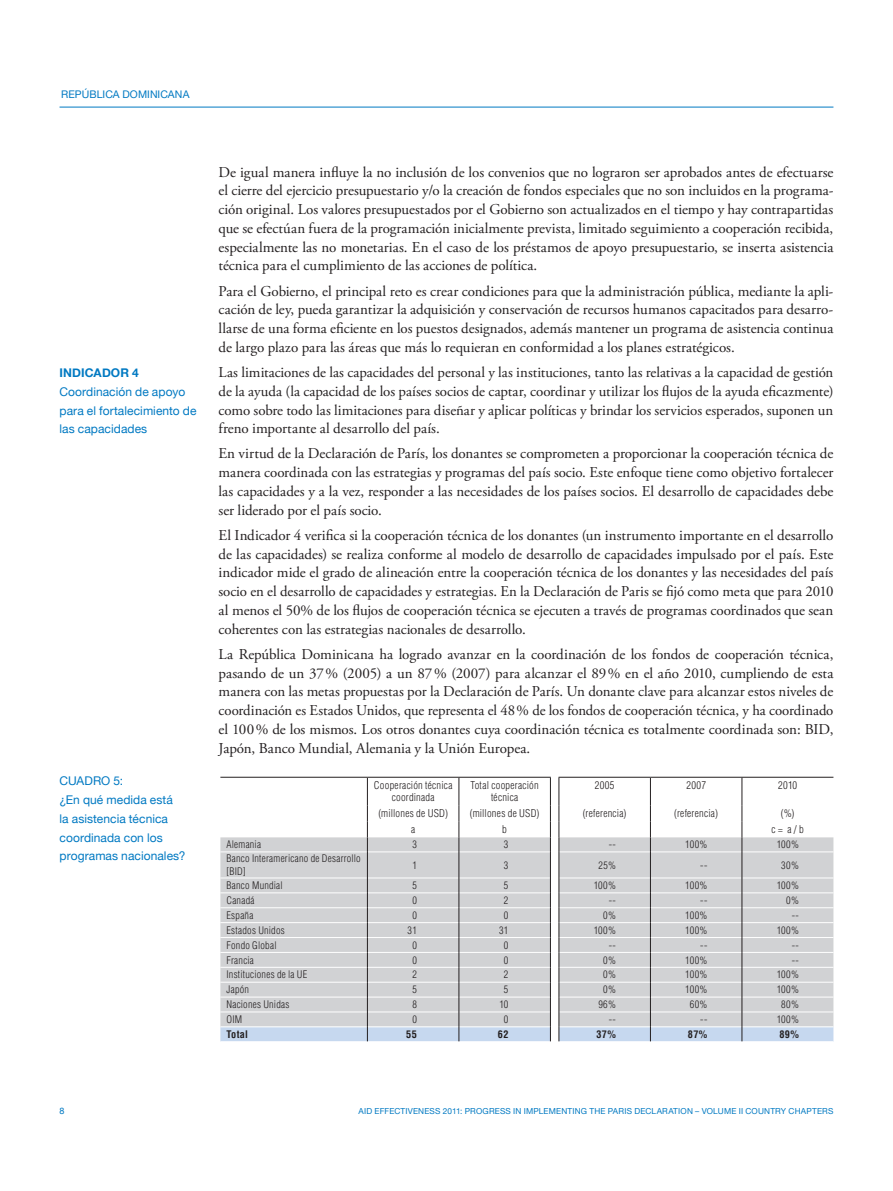
<style>
.page{position:relative;width:893px;height:1191px;background:#fff}
.page>*{position:absolute;margin:0;border:0;box-sizing:border-box;transform-origin:0 0}
.t1{font:15px/18.8px "Adobe Garamond Pro";color:#231f20;text-align:justify}
.t2{font:12px/18.8px "Helvetica Neue";letter-spacing:.01em;color:#0079c2}
.t3{font:700 12px "Helvetica Neue";letter-spacing:.01em;color:#0079c2}
.t4{font:300 condensed 10.5px/12px "Helvetica LT Std";letter-spacing:.025em;color:#231f20;text-align:center}
.t5{font:10.5px "Helvetica Neue";color:#0079c2}
.t6{font:300 condensed 10.2px/12.8px "Helvetica LT Std";letter-spacing:.025em;color:#231f20}
.t7{font:700 condensed 10.2px "Helvetica LT Std";letter-spacing:.035em;color:#231f20}
.t8{font:9px "Helvetica Neue";color:#0079c2}
.t9{font:8.25px "Helvetica Neue";letter-spacing:.025em;color:#0079c2}
</style>
<div class="page">
<hr style="left:60px;top:107px;width:773px;height:1px;background:#0079c2">
<svg style="left:220px;top:777px;width:613px;height:264px"></svg>
<p class="t5" style="left:61px;top:85px;width:28px">REPÚBLIC</p>
<p class="t5" style="left:113px;top:85px;width:17px">A DOMINIC</p>
<p class="t5" style="left:168px;top:85px;width:23px">ANA</p>
<p class="t3" style="left:60px;top:362px;width:81px">INDICADOR 4</p>
<p class="t2" style="left:60px;top:381px;width:138px">Coordinación de apoyo para el fortalecimiento de las capacidades</p>
<p class="t2" style="left:60px;top:771px;width:33px">CUADRO</p>
<p class="t2" style="left:60px;top:771px;width:128px;text-indent:54px">5:<br>¿En qué medida está<br>la asistencia técnica coordinada con los programas nacionales?</p>
<p class="t1" style="left:219px;top:163px;width:616px">De igual manera influye la no inclusión de los convenios que no lograron ser aprobados antes de efectuarse el cierre del ejercicio presupuestario y/o la creación de fondos especiales que no son incluidos en la programa&shy;ción original. Los valores presupuestados por el Gobierno son actualizados en el tiempo y hay contrapartidas que se efectúan fuera de la programación inicialmente prevista, limitado seguimiento a cooperación recibida, especialmente las no monetarias. En el caso de los préstamos de apoyo presupuestario, se inserta asistencia técnica para el cumplimiento de las acciones de política.</p>
<p class="t1" style="left:219px;top:282px;width:616px">Para el Gobierno, el principal reto es crear condiciones para que la administración pública, mediante la apli&shy;cación de ley, pueda garantizar la adquisición y conservación de recursos humanos capacitados para desarro&shy;llarse de una forma eficiente en los puestos designados, además mantener un programa de asistencia continua de largo plazo para las áreas que más lo requieran en conformidad a los planes estratégicos.</p>
<p class="t1" style="left:219px;top:363px;width:616px">Las limitaciones de las capacidades del personal y las instituciones, tanto las relativas a la capacidad de gestión de la ayuda (la capacidad de los países socios de captar, coordinar y utilizar los flujos de la ayuda eficazmente) como sobre todo las limitaciones para diseñar y aplicar políticas y brindar los servicios esperados, suponen un freno importante al desarrollo del país.</p>
<p class="t1" style="left:219px;top:445px;width:616px">En virtud de la Declaración de París, los donantes se comprometen a proporcionar la cooperación técnica de manera coordinada con las estrategias y programas del país socio. Este enfoque tiene como objetivo fortalecer las capacidades y a la vez, responder a las necesidades de los países socios. El desarrollo de capacidades debe ser liderado por el país socio.</p>
<p class="t1" style="left:219px;top:526px;width:616px">El Indicador 4 verifica si la cooperación técnica de los donantes (un instrumento importante en el desarrollo de las capacidades) se realiza conforme al modelo de desarrollo de capacidades impulsado por el país. Este indicador mide el grado de alineación entre la cooperación técnica de los donantes y las necesidades del país socio en el desarrollo de capacidades y estrategias. En la Declaración de Paris se fijó como meta que para 2010 al menos el 50% de los flujos de cooperación técnica se ejecuten a través de programas coordinados que sean coherentes con las estrategias nacionales de desarrollo.</p>
<p class="t1" style="left:219px;top:645px;width:616px">La República Dominicana ha logrado avanzar en la coordinación de los fondos de cooperación técnica, pasando de un 37% (2005) a un 87% (2007) para alcanzar el 89% en el año 2010, cumpliendo de esta manera con las metas propuestas por la Declaración de París. Un donante clave para alcanzar estos niveles de coordinación es Estados Unidos, que representa el 48% de los fondos de cooperación técnica, y ha coordinado el 100% de los mismos. Los otros donantes cuya coordinación técnica es totalmente coordinada son: BID, Japón, Banco Mundial, Alemania y la Unión Europea.</p>
<p class="t4" style="left:374px;top:779px;width:80px">Cooperación técnica coordinada</p>
<p class="t4" style="left:470px;top:779px;width:70px">Total cooperación técnica</p>
<p class="t4" style="left:595px;top:779px;width:21px">2005</p>
<p class="t4" style="left:686px;top:779px;width:21px">2007</p>
<p class="t4" style="left:778px;top:779px;width:21px">2010</p>
<p class="t4" style="left:378px;top:807px;width:71px">(millones de USD)</p>
<p class="t4" style="left:470px;top:807px;width:71px">(millones de USD)</p>
<p class="t4" style="left:583px;top:807px;width:45px">(referencia)</p>
<p class="t4" style="left:674px;top:807px;width:45px">(referencia)</p>
<p class="t4" style="left:781px;top:807px;width:15px">(%)</p>
<p class="t4" style="left:411px;top:823px;width:6px">a</p>
<p class="t4" style="left:502px;top:823px;width:6px">b</p>
<p class="t4" style="left:772px;top:823px;width:34px">c = a / b</p>
<p class="t6" style="left:226px;top:838px;width:36px">Alemania</p>
<p class="t6" style="left:412px;top:838px;width:6px">3</p>
<p class="t6" style="left:504px;top:838px;width:6px">3</p>
<p class="t6" style="left:609px;top:838px;width:9px">--</p>
<p class="t6" style="left:685px;top:838px;width:24px">100%</p>
<p class="t6" style="left:777px;top:838px;width:24px">100%</p>
<p class="t6" style="left:226px;top:852px;width:136px">Banco Interamericano de Desarrollo [BID]</p>
<p class="t6" style="left:412px;top:858px;width:6px">1</p>
<p class="t6" style="left:504px;top:858px;width:6px">3</p>
<p class="t6" style="left:599px;top:858px;width:19px">25%</p>
<p class="t6" style="left:700px;top:858px;width:9px">--</p>
<p class="t6" style="left:781px;top:858px;width:19px">30%</p>
<p class="t6" style="left:226px;top:879px;width:58px">Banco Mundial</p>
<p class="t6" style="left:412px;top:879px;width:6px">5</p>
<p class="t6" style="left:504px;top:879px;width:6px">5</p>
<p class="t6" style="left:594px;top:879px;width:24px">100%</p>
<p class="t6" style="left:685px;top:879px;width:24px">100%</p>
<p class="t6" style="left:777px;top:879px;width:24px">100%</p>
<p class="t6" style="left:226px;top:894px;width:30px">Canadá</p>
<p class="t6" style="left:412px;top:894px;width:6px">0</p>
<p class="t6" style="left:504px;top:894px;width:6px">2</p>
<p class="t6" style="left:609px;top:894px;width:9px">--</p>
<p class="t6" style="left:700px;top:894px;width:9px">--</p>
<p class="t6" style="left:786px;top:894px;width:14px">0%</p>
<p class="t6" style="left:226px;top:908px;width:29px">España</p>
<p class="t6" style="left:412px;top:908px;width:6px">0</p>
<p class="t6" style="left:504px;top:908px;width:6px">0</p>
<p class="t6" style="left:603px;top:908px;width:14px">0%</p>
<p class="t6" style="left:685px;top:908px;width:24px">100%</p>
<p class="t6" style="left:792px;top:908px;width:9px">--</p>
<p class="t6" style="left:226px;top:923px;width:60px">Estados Unidos</p>
<p class="t6" style="left:408px;top:923px;width:11px">31</p>
<p class="t6" style="left:499px;top:923px;width:11px">31</p>
<p class="t6" style="left:594px;top:923px;width:24px">100%</p>
<p class="t6" style="left:685px;top:923px;width:24px">100%</p>
<p class="t6" style="left:777px;top:923px;width:24px">100%</p>
<p class="t6" style="left:226px;top:938px;width:52px">Fondo Global</p>
<p class="t6" style="left:412px;top:938px;width:6px">0</p>
<p class="t6" style="left:504px;top:938px;width:6px">0</p>
<p class="t6" style="left:609px;top:938px;width:9px">--</p>
<p class="t6" style="left:700px;top:938px;width:9px">--</p>
<p class="t6" style="left:792px;top:938px;width:9px">--</p>
<p class="t6" style="left:226px;top:953px;width:29px">Francia</p>
<p class="t6" style="left:412px;top:953px;width:6px">0</p>
<p class="t6" style="left:504px;top:953px;width:6px">0</p>
<p class="t6" style="left:603px;top:953px;width:14px">0%</p>
<p class="t6" style="left:685px;top:953px;width:24px">100%</p>
<p class="t6" style="left:792px;top:953px;width:9px">--</p>
<p class="t6" style="left:226px;top:968px;width:82px">Instituciones de la UE</p>
<p class="t6" style="left:412px;top:968px;width:6px">2</p>
<p class="t6" style="left:504px;top:968px;width:6px">2</p>
<p class="t6" style="left:603px;top:968px;width:14px">0%</p>
<p class="t6" style="left:685px;top:968px;width:24px">100%</p>
<p class="t6" style="left:777px;top:968px;width:24px">100%</p>
<p class="t6" style="left:226px;top:983px;width:24px">Japón</p>
<p class="t6" style="left:412px;top:983px;width:6px">5</p>
<p class="t6" style="left:504px;top:983px;width:6px">5</p>
<p class="t6" style="left:603px;top:983px;width:14px">0%</p>
<p class="t6" style="left:685px;top:983px;width:24px">100%</p>
<p class="t6" style="left:777px;top:983px;width:24px">100%</p>
<p class="t6" style="left:226px;top:998px;width:65px">Naciones Unidas</p>
<p class="t6" style="left:412px;top:998px;width:6px">8</p>
<p class="t6" style="left:499px;top:998px;width:10px">10</p>
<p class="t6" style="left:598px;top:998px;width:19px">96%</p>
<p class="t6" style="left:690px;top:998px;width:19px">60%</p>
<p class="t6" style="left:781px;top:998px;width:19px">80%</p>
<p class="t6" style="left:226px;top:1013px;width:17px">OIM</p>
<p class="t6" style="left:412px;top:1013px;width:6px">0</p>
<p class="t6" style="left:504px;top:1013px;width:6px">0</p>
<p class="t6" style="left:609px;top:1013px;width:9px">--</p>
<p class="t6" style="left:700px;top:1013px;width:9px">--</p>
<p class="t6" style="left:777px;top:1013px;width:24px">100%</p>
<p class="t7" style="left:226px;top:1027px;width:23px">Total</p>
<p class="t7" style="left:406px;top:1027px;width:12px">55</p>
<p class="t7" style="left:498px;top:1027px;width:12px">62</p>
<p class="t7" style="left:596px;top:1027px;width:21px">37%</p>
<p class="t7" style="left:688px;top:1027px;width:21px">87%</p>
<p class="t7" style="left:779px;top:1027px;width:21px">89%</p>
<p class="t8" style="left:60px;top:1103px;width:7px">8</p>
<p class="t9" style="left:359px;top:1103px;width:476px">Aid Effectiveness 2011: Progress in I mplementing the Paris Declaration – Volume II Country Chapters</p>
</div>
